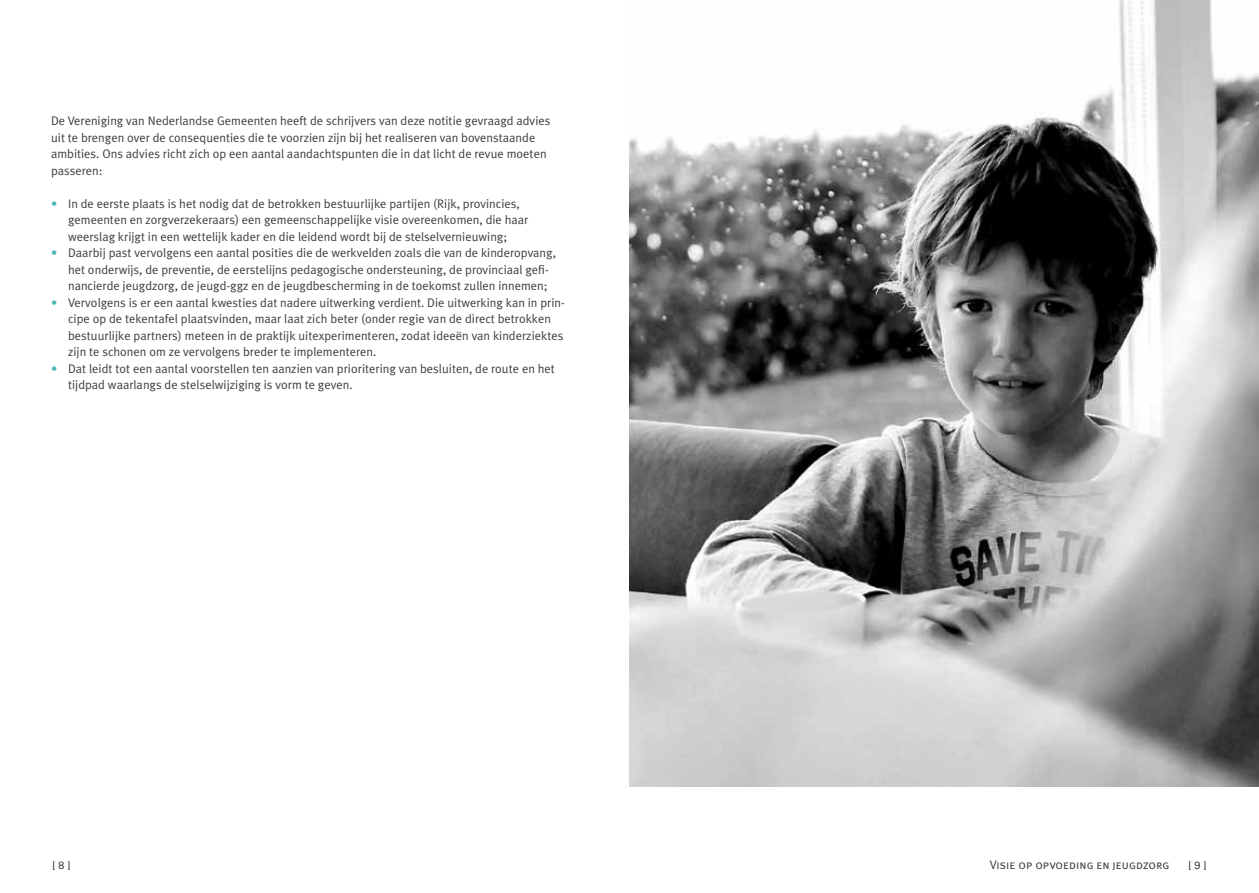
<style>
.page{position:relative;width:1259px;height:893px;background:#fff}
.page>*{position:absolute;margin:0;border:0;box-sizing:border-box;transform-origin:0 0}
.t1{font:12.45px/16.5px "Meta Plus Normal";color:#3e3d40}
.t2{font:12.45px "Meta Plus Normal Caps";color:#3e3d40}
.t3{font:300 10.5px "Univers";color:#000}
.s1{color:#49b8b6}
</style>
<div class="page">
<img style="left:629px;top:0;width:630px;height:787px">
<p class="t1" style="left:51px;top:112px;width:501px">De Vereniging van Nederlandse Gemeenten heeft de schrijvers van deze notitie gevraagd advies uit te brengen over de consequenties die te voorzien zijn bij het realiseren van bovenstaande ambities. Ons advies richt zich op een aantal aandachtspunten die in dat licht de revue moeten passeren:</p>
<p class="t1" style="left:68px;top:195px;width:462px;text-indent:-17px"><span class="s1">•</span> In de eerste plaats is het nodig dat de betrokken bestuurlijke partijen (Rijk, provincies, gemeenten en zorgverzekeraars) een gemeenschappelijke visie overeenkomen, die haar weerslag krijgt in een wettelijk kader en die leidend wordt bij de stelselvernieuwing;</p>
<p class="t1" style="left:68px;top:244px;width:489px;text-indent:-17px"><span class="s1">•</span> Daarbij past vervolgens een aantal posities die de werkvelden zoals die van de kinderopvang, het onderwijs, de preventie, de eerstelijns pedagogische ondersteuning, de provinciaal gefi&shy;nancierde jeugdzorg, de jeugd-ggz en de jeugdbescherming in de toekomst zullen innemen;</p>
<p class="t1" style="left:68px;top:294px;width:498px;text-indent:-17px"><span class="s1">•</span> Vervolgens is er een aantal kwesties dat nadere uitwerking verdient. Die uitwerking kan in prin&shy;cipe op de tekentafel plaatsvinden, maar laat zich beter (onder regie van de direct betrokken bestuurlijke partners) meteen in de praktijk uitexperimenteren, zodat ideeën van kinderziektes zijn te schonen om ze vervolgens breder te implementeren.</p>
<p class="t1" style="left:68px;top:360px;width:488px;text-indent:-17px"><span class="s1">•</span> Dat leidt tot een aantal voorstellen ten aanzien van prioritering van besluiten, de route en het tijdpad waarlangs de stelselwijziging is vorm te geven.</p>
<p class="t2" style="left:990px;top:858px;width:181px">Visie op opvoeding en jeugdzorg</p>
<p class="t3" style="left:53px;top:859px;width:19px">[ 8 ]</p>
<p class="t3" style="left:1188px;top:859px;width:19px">[ 9 ]</p>
</div>
